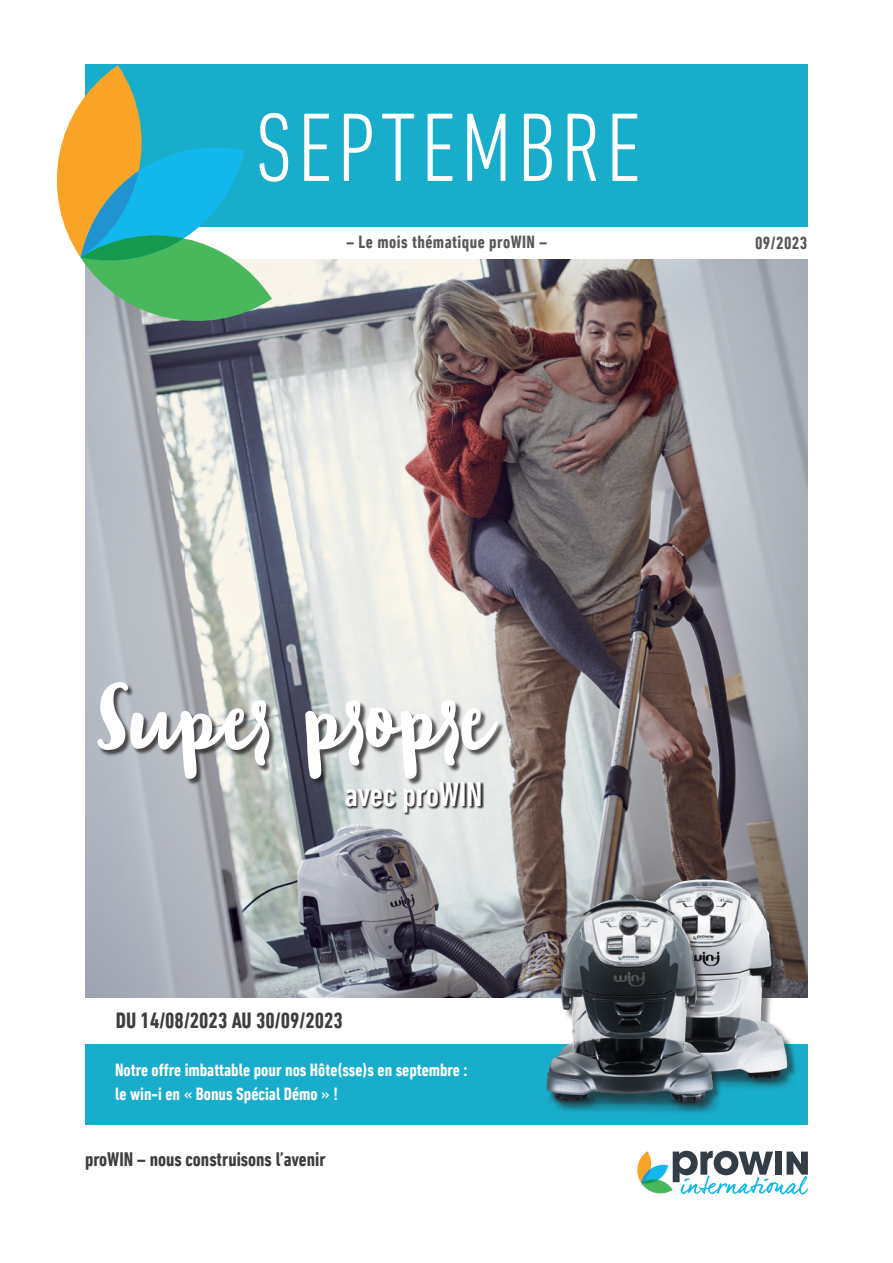
<style>
.page{position:relative;width:893px;height:1263px;background:#fff}
.page>*{position:absolute;margin:0;border:0;box-sizing:border-box;transform-origin:0 0}
.t1{font:300 condensed 98.85px "DIN Next LT Pro";letter-spacing:.05em;color:#fff}
.t2{font:75.9px "Blog Script";letter-spacing:-.005em;color:#fff}
.t3{font:500 condensed 34.65px "DIN Next LT Pro";color:#fff}
.t4{font:700 condensed 22.5px "DIN Next LT Pro";color:#3e3e3f}
.t5{font:700 condensed 19.95px "DIN Next LT Pro";color:#3e3e3f}
.t6{font:700 condensed 18px/24px "DIN Next LT Pro";color:#fff}
.t7{font:700 condensed 18px "DIN Next LT Pro";letter-spacing:.025em;color:#57585a}
.s1{font-weight:500}
</style>
<div class="page">
<div style="left:85px;top:1044px;width:723px;height:81px;background:#18aecb"></div>
<img style="left:85px;top:259px;width:723px;height:738px">
<img style="left:563px;top:832px;width:245px;height:251px">
<div style="left:85px;top:64px;width:723px;height:163px;background:#18aecb"></div>
<div style="left:345px;top:782px;width:139px;height:34px;background:#231f20;opacity:.75"></div>
<img style="left:471px;top:837px;width:319px;height:314px">
<svg style="left:637px;top:1151px;width:171px;height:44px"></svg>
<div style="left:346px;top:782px;width:138px;height:33px;background:#231f20;opacity:.75"></div>
<div style="left:98px;top:683px;width:407px;height:103px;background:#231f20;opacity:.75"></div>
<svg style="left:57px;top:65px;width:228px;height:267px"></svg>
<p class="t1" style="left:255px;top:91px;width:387px">SEPTEMBRE</p>
<p class="t7" style="left:346px;top:232px;width:202px">– Le mois thématique proWIN –</p>
<p class="t7" style="left:755px;top:233px;width:54px">09/2023</p>
<p class="t2" style="left:95px;top:676px;width:398px">Super propre</p>
<p class="t3" style="left:344px;top:775px;width:139px">avec proWIN</p>
<p class="t4" style="left:116px;top:1008px;width:229px">DU 14/08/2023 AU 30/09/2023</p>
<p class="t6" style="left:115px;top:1057px;width:354px">Notre offre imbattable pour nos Hôte(sse)s en septembre : le win-i en <span class="s1">«</span> Bonus Spécial Démo <span class="s1">»</span> !</p>
<p class="t5" style="left:85px;top:1148px;width:242px">proWIN – nous construisons l’avenir</p>
</div>
